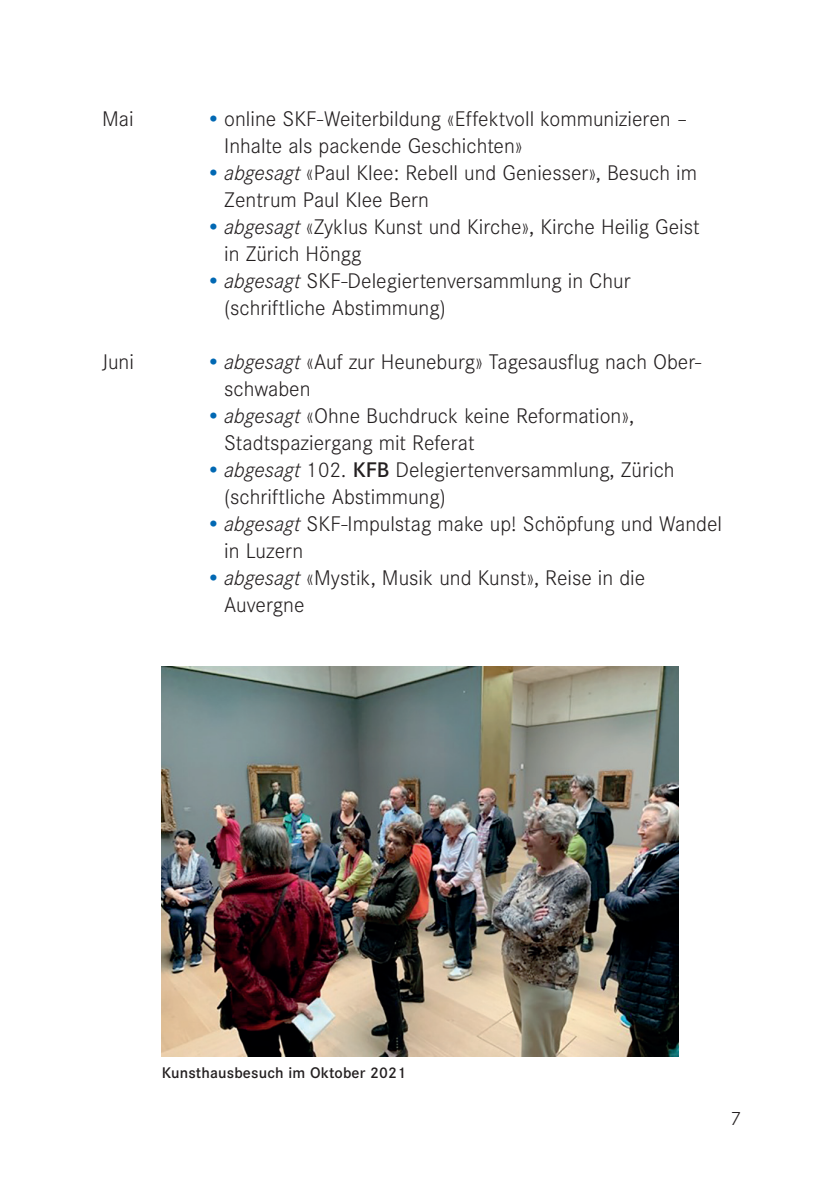
<style>
.page{position:relative;width:840px;height:1191px;background:#fff}
.page>*{position:absolute;margin:0;border:0;box-sizing:border-box;transform-origin:0 0}
.t1{font:300 22px/27px "Corporate S";color:#231f20}
.t2{font:300 20px "Corporate S";color:#231f20}
.t3{font:600 16px "Corporate S";letter-spacing:.01em;color:#231f20}
.s1{color:#0168b3}
.s2{font-style:italic}
.s3{font-weight:600}
</style>
<div class="page">
<img style="left:162px;top:666px;width:515px;height:390px">
<p class="t1" style="left:102px;top:104px;width:33px">Mai</p>
<p class="t1" style="left:224px;top:104px;width:464px;text-indent:-18px"><span class="s1">•</span>online SKF-Weiterbildung «Effektvoll kommunizieren –<br>Inhalte als packende Geschichten»</p>
<p class="t1" style="left:224px;top:158px;width:474px;text-indent:-18px"><span class="s1">•</span><span class="s2">abgesagt</span> «Paul Klee: Rebell und Geniesser», Besuch im<br>Zentrum Paul Klee Bern</p>
<p class="t1" style="left:224px;top:212px;width:476px;text-indent:-18px"><span class="s1">•</span><span class="s2">abgesagt</span> «Zyklus Kunst und Kirche», Kirche Heilig Geist in Zürich Höngg</p>
<p class="t1" style="left:224px;top:266px;width:407px;text-indent:-18px"><span class="s1">•</span><span class="s2">abgesagt</span> SKF-Delegiertenversammlung in Chur (schriftliche Abstimmung)</p>
<p class="t1" style="left:102px;top:347px;width:33px">Juni</p>
<p class="t1" style="left:224px;top:347px;width:478px;text-indent:-18px"><span class="s1">•</span><span class="s2">abgesagt</span> «Auf zur Heuneburg» Tagesausflug nach Ober&shy;schwaben</p>
<p class="t1" style="left:224px;top:401px;width:411px;text-indent:-18px"><span class="s1">•</span><span class="s2">abgesagt</span> «Ohne Buchdruck keine Reformation»,<br>Stadtspaziergang mit Referat</p>
<p class="t1" style="left:224px;top:455px;width:451px;text-indent:-18px"><span class="s1">•</span><span class="s2">abgesagt</span> 102. <span class="s3">KFB</span> Delegiertenversammlung, Zürich (schriftliche Abstimmung)</p>
<p class="t1" style="left:224px;top:509px;width:499px;text-indent:-18px"><span class="s1">•</span><span class="s2">abgesagt</span> SKF-Impulstag make up! Schöpfung und Wandel in Luzern</p>
<p class="t1" style="left:224px;top:563px;width:422px;text-indent:-18px"><span class="s1">•</span><span class="s2">abgesagt</span> «Mystik, Musik und Kunst», Reise in die<br>Auvergne</p>
<p class="t3" style="left:162px;top:1062px;width:245px">Kunsthausbesuch im Oktober 2021</p>
<p class="t2" style="left:729px;top:1105px;width:12px">7</p>
</div>
